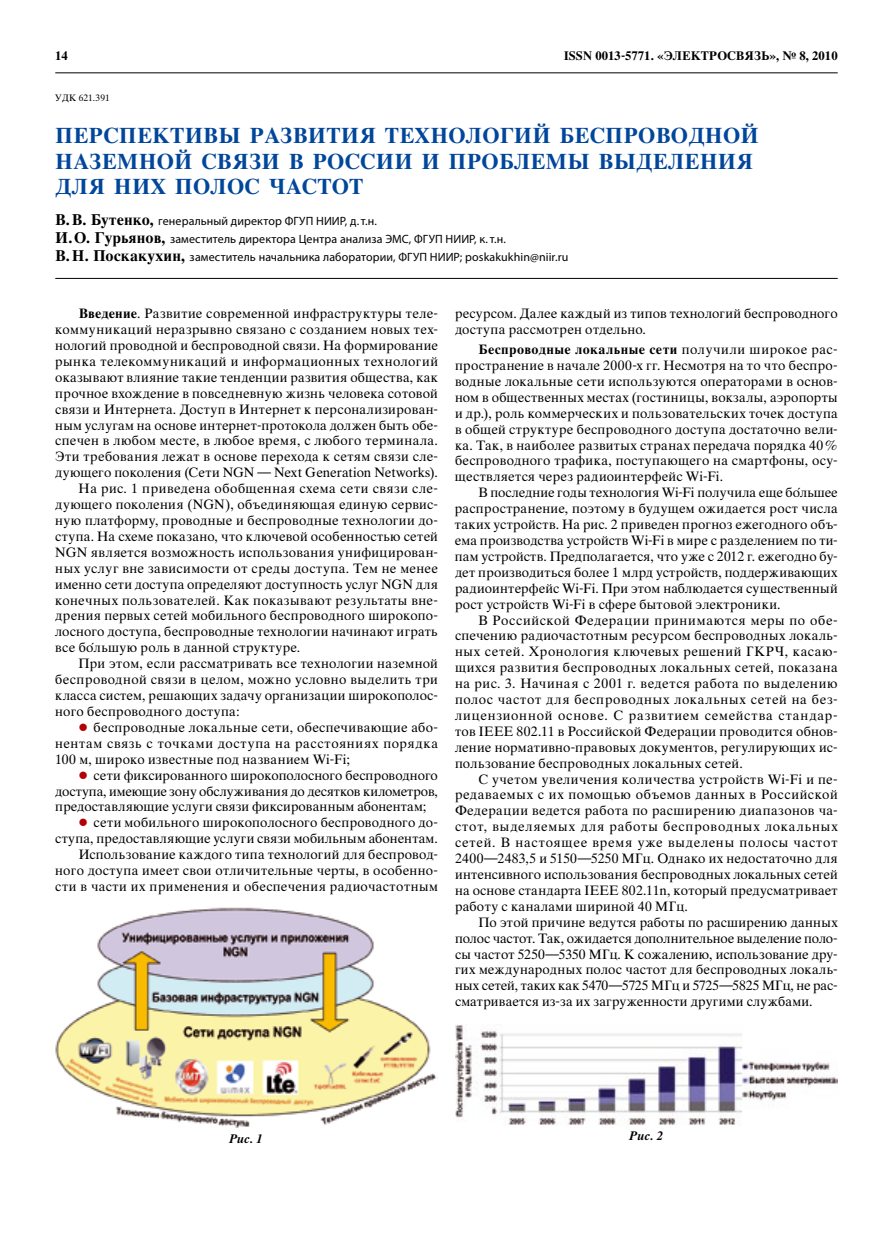
<style>
.page{position:relative;width:893px;height:1234px;background:#fff}
.page>*{position:absolute;margin:0;border:0;box-sizing:border-box;transform-origin:0 0}
.t1{font:700 21px "Thames C";letter-spacing:.01em;color:#00469b}
.t2{font:13.05px/15.9px "Thames C";letter-spacing:.025em;color:#000;text-align:justify}
.t3{font:13.05px "Thames C";letter-spacing:-.005em;color:#000}
.t4{font:13.05px "Thames C";letter-spacing:.005em;color:#000}
.t5{font:13.05px "Thames C";letter-spacing:.045em;color:#000}
.t6{font:13.05px "Thames C";letter-spacing:.06em;color:#000}
.t7{font:12px/18px "Myriad Pro";letter-spacing:.005em;color:#000}
.t8{font:700 12px "Thames C";color:#000}
.t9{font:italic 700 12px "Thames C";letter-spacing:.02em;color:#000}
.t10{font:9px "Thames C";letter-spacing:.01em;color:#000}
.s1{font-family:"Thames C";font-weight:700;font-size:15px}
.s2{font-weight:700}
</style>
<div class="page">
<hr style="left:55px;top:72px;width:783px;height:1px;background:#000">
<hr style="left:55px;top:278px;width:783px;height:1px;background:#000">
<img style="left:55px;top:907px;width:383px;height:220px">
<img style="left:455px;top:1024px;width:383px;height:100px">
<p class="t8" style="left:55px;top:48px;width:14px">14</p>
<p class="t8" style="left:564px;top:48px;width:275px">ISSN 0013-5771. «ЭЛЕКТРОСВЯЗЬ», № 8, 2010</p>
<p class="t10" style="left:55px;top:92px;width:56px">УДК 621.391</p>
<h1 class="t1" style="left:55px;top:123px;width:17px">Перс</h1>
<h1 class="t1" style="left:119px;top:123px;width:35px">пект</h1>
<h1 class="t1" style="left:185px;top:123px;width:190px">ивы развитияте</h1>
<h1 class="t1" style="left:414px;top:123px;width:52px">хноло</h1>
<h1 class="t1" style="left:500px;top:123px;width:141px">гий беспрово</h1>
<h1 class="t1" style="left:688px;top:123px;width:72px">дной</h1>
<h1 class="t1" style="left:55px;top:148px;width:153px">наземной связ</h1>
<h1 class="t1" style="left:262px;top:148px;width:34px">и вросс</h1>
<h1 class="t1" style="left:376px;top:148px;width:294px">ии и проблемы выделе</h1>
<h1 class="t1" style="left:700px;top:148px;width:46px">ния</h1>
<h1 class="t1" style="left:55px;top:174px;width:29px">для</h1>
<h1 class="t1" style="left:114px;top:174px;width:94px">них полос</h1>
<h1 class="t1" style="left:269px;top:174px;width:50px">частот</h1>
<p class="t7" style="left:55px;top:212px;width:515px"><span class="s1">В.В. Бутенко,</span> генеральный директор ФГУП НИИР, д. т.н.<br><span class="s1">И.О. Гурьянов,</span> заместитель директора Центра анализа ЭМС, ФГУП НИИР, к. т.н.<br><span class="s1">В. Н. Поскакухин,</span> заместитель начальника лаборатории, ФГУП НИИР; poskakukhin@niir.ru</p>
<p class="t2" style="left:79px;top:306px;width:361px"><span class="s2">Введение</span>. Развитие современной инфраструктуры теле-</p>
<p class="t2" style="left:55px;top:322px;width:384px">коммуникаций неразрывно связано с созданием новых тех-</p>
<p class="t2" style="left:55px;top:337px;width:384px">нологий проводной и беспроводной связи. На формирование</p>
<p class="t5" style="left:55px;top:353px;width:384px">рынка телекоммуникаций и информационных технологий</p>
<p class="t2" style="left:55px;top:369px;width:384px">оказывают влияние такие тенденции развития общества, как</p>
<p class="t2" style="left:55px;top:385px;width:384px">прочное вхождение в повседневную жизнь человека сотовой</p>
<p class="t2" style="left:55px;top:401px;width:384px">связи и Интернета. Доступ в Интернет к персонализирован-</p>
<p class="t2" style="left:55px;top:417px;width:384px">ным услугам на основе интернет-протокола должен быть обе-</p>
<p class="t2" style="left:55px;top:433px;width:384px">спечен в любом месте, в любое время, с любого терминала.</p>
<p class="t2" style="left:55px;top:449px;width:384px">Эти требования лежат в основе перехода к сетям связи сле-</p>
<p class="t4" style="left:55px;top:465px;width:384px">дующего поколения (Сети NGN — Next Generation Networks).</p>
<p class="t2" style="left:79px;top:480px;width:361px">На рис. 1 приведена обобщенная схема сети связи сле-</p>
<p class="t2" style="left:55px;top:496px;width:384px">дующего поколения (NGN), объединяющая единую сервис-</p>
<p class="t2" style="left:55px;top:512px;width:384px">ную платформу, проводные и беспроводные технологии до-</p>
<p class="t2" style="left:55px;top:528px;width:384px">ступа. На схеме показано, что ключевой особенностью сетей</p>
<p class="t2" style="left:55px;top:544px;width:384px">NGN является возможность использования унифицирован-</p>
<p class="t2" style="left:55px;top:560px;width:384px">ных услуг вне зависимости от среды доступа. Тем не менее</p>
<p class="t2" style="left:55px;top:576px;width:384px">именно сети доступа определяют доступность услуг NGN для</p>
<p class="t2" style="left:55px;top:592px;width:384px">конечных пользователей. Как показывают результаты вне-</p>
<p class="t2" style="left:55px;top:608px;width:384px">дрения первых сетей мобильного беспроводного широкопо-</p>
<p class="t2" style="left:55px;top:624px;width:384px">лосного доступа, беспроводные технологии начинают играть</p>
<p class="t2" style="left:55px;top:639px;width:247px">все большую роль в данной структуре.</p>
<p class="t2" style="left:79px;top:655px;width:361px">При этом, если рассматривать все технологии наземной</p>
<p class="t2" style="left:55px;top:671px;width:384px">беспроводной связи в целом, можно условно выделить три</p>
<p class="t2" style="left:55px;top:687px;width:384px">класса систем, решающих задачу организации широкополос-</p>
<p class="t2" style="left:55px;top:703px;width:186px">ного беспроводного доступа:</p>
<p class="t2" style="left:94px;top:719px;width:346px">беспроводные локальные сети, обеспечивающие або-</p>
<p class="t6" style="left:55px;top:735px;width:384px">нентам связь с точками доступа на расстояниях порядка</p>
<p class="t2" style="left:55px;top:751px;width:296px">100 м, широко известные под названием Wi-Fi;</p>
<p class="t2" style="left:94px;top:767px;width:346px">сети фиксированного широкополосного беспроводного</p>
<p class="t3" style="left:55px;top:783px;width:384px">доступа, имеющие зону обслуживания до десятков километров,</p>
<p class="t2" style="left:55px;top:799px;width:373px">предоставляющие услуги связи фиксированным абонентам;</p>
<p class="t2" style="left:94px;top:814px;width:346px">сети мобильного широкополосного беспроводного до-</p>
<p class="t2" style="left:55px;top:830px;width:384px">ступа, предоставляющие услуги связи мобильным абонентам.</p>
<p class="t2" style="left:79px;top:846px;width:361px">Использование каждого типа технологий для беспровод-</p>
<p class="t2" style="left:55px;top:862px;width:384px">ного доступа имеет свои отличительные черты, в особенно-</p>
<p class="t2" style="left:55px;top:878px;width:384px">сти в части их применения и обеспечения радиочастотным</p>
<p class="t2" style="left:455px;top:305px;width:384px">ресурсом. Далее каждый из типов технологий беспроводного доступа рассмотрен отдельно.</p>
<p class="t2" style="left:455px;top:341px;width:384px;text-indent:23px"><span class="s2">Беспроводные локальные сети</span> получили широкое рас&shy;пространение в начале 2000‑х гг. Несмотря на то что беспро&shy;водные локальные сети используются операторами в основ&shy;ном в общественных местах (гостиницы, вокзалы, аэропорты и др.), роль коммерческих и пользовательских точек доступа в общей структуре беспроводного доступа достаточно вели&shy;ка. Так, в наиболее развитых странах передача порядка 40% беспроводного трафика, поступающего на смартфоны, осу&shy;ществляется через радиоинтерфейс Wi-Fi.</p>
<p class="t2" style="left:455px;top:485px;width:384px;text-indent:23px">В последние годы технология Wi-Fi получила еще большее распространение, поэтому в будущем ожидается рост числа таких устройств. На рис. 2 приведен прогноз ежегодного объ&shy;ема производства устройств Wi-Fi в мире с разделением по ти&shy;пам устройств. Предполагается, что уже с 2012 г. ежегодно бу&shy;дет производиться более 1 млрд устройств, поддерживающих радиоинтерфейс Wi-Fi. При этом наблюдается существенный рост устройств Wi-Fi в сфере бытовой электроники.</p>
<p class="t2" style="left:455px;top:612px;width:384px;text-indent:23px">В Российской Федерации принимаются меры по обе&shy;спечению радиочастотным ресурсом беспроводных локаль&shy;ных сетей. Хронология ключевых решений ГКРЧ, касаю&shy;щихся развития беспроводных локальных сетей, показана на рис. 3. Начиная с 2001 г. ведется работа по выделению полос частот для беспроводных локальных сетей на без&shy;лицензионной основе. С развитием семейства стандар&shy;тов IEEE 802.11 в Российской Федерации проводится обнов&shy;ление нормативно-правовых документов, регулирующих ис&shy;пользование беспроводных локальных сетей.</p>
<p class="t2" style="left:455px;top:771px;width:384px;text-indent:23px">С учетом увеличения количества устройств Wi-Fi и пе&shy;редаваемых с их помощью объемов данных в Российской Федерации ведется работа по расширению диапазонов ча&shy;стот, выделяемых для работы беспроводных локальных сетей. В настоящее время уже выделены полосы частот 2400—2483,5 и 5150—5250 МГц. Однако их недостаточно для интенсивного использования беспроводных локальных сетей на основе стандарта IEEE 802.11n, который предусматривает работу с каналами шириной 40 МГц.</p>
<p class="t2" style="left:455px;top:914px;width:384px;text-indent:23px">По этой причине ведутся работы по расширению данных полос частот. Так, ожидается дополнительное выделение поло&shy;сы частот 5250—5350 МГц. К сожалению, использование дру&shy;гих международных полос частот для беспроводных локаль&shy;ных сетей, таких как 5470—5725 МГц и 5725—5825 МГц, не рас&shy;сматривается из-за их загруженности другими службами.</p>
<p class="t9" style="left:229px;top:1131px;width:35px">Рис. 1</p>
<p class="t9" style="left:629px;top:1128px;width:35px">Рис. 2</p>
</div>
